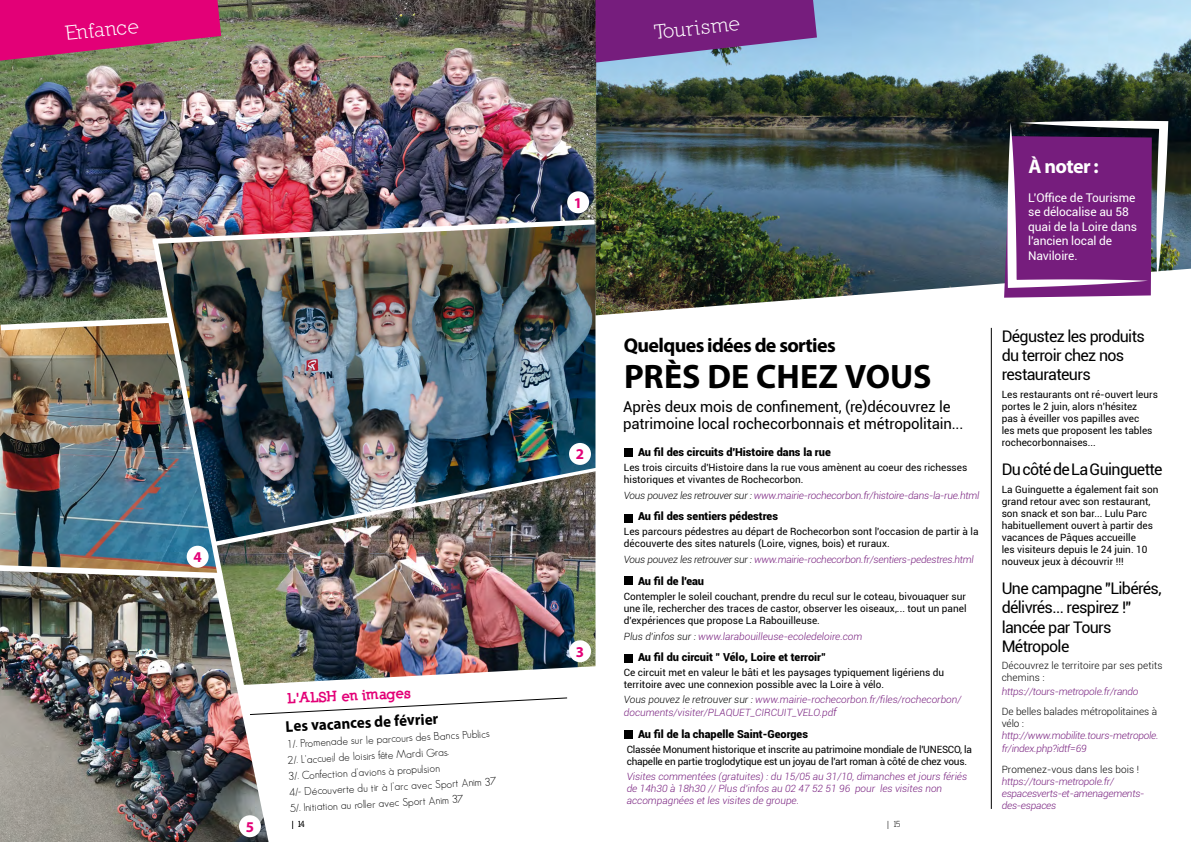
<style>
.page{position:relative;width:1191px;height:842px;background:#fff}
.page>*{position:absolute;margin:0;border:0;box-sizing:border-box;transform-origin:0 0}
.t1{font:700 34px "Myriad Pro";color:#000}
.t2{font:21px "Nilland";color:#fff}
.t3{font:700 20px "Myriad Pro";letter-spacing:-.035em;color:#000}
.t4{font:700 20px "Myriad Pro";letter-spacing:-.035em;color:#fff}
.t5{font:16px/19.2px "Roboto";letter-spacing:-.04em;color:#000}
.t6{font:700 15.7px "Myriad Pro";color:#000;scale:.95 1}
.t7{font:15px/17px "Roboto";letter-spacing:-.01em;color:#000}
.t8{font:700 15px "Myriad Pro";color:#e30077}
.t9{font:900 14px "Nilland";color:#e30077}
.t10{font:12px/14.4px "Roboto";letter-spacing:-.01em;color:#fff}
.t11{font:300 11px/16px "Geosans";color:#000}
.t12{font:900 11px "Roboto";color:#000}
.t13{font:10px/12px "Roboto";color:#000}
.t14{font:italic 300 10px/12px "Roboto";letter-spacing:-.015em;color:#761d7d}
.t15{font:10px/12px "Roboto";letter-spacing:-.02em;color:#000}
.t16{font:300 10px/12px "Roboto";letter-spacing:.01em;color:#000}
.t17{font:9px "Nilland";color:#000}
.s1{color:#000}
.s2{font-size:11px}
</style>
<div class="page">
<img style="left:596px;top:0;width:595px;height:315px">
<img style="left:274px;top:541px;width:321px;height:143px">
<img style="left:0;top:325px;width:152px;height:240px">
<img style="left:0;top:0;width:596px;height:325px">
<img style="left:0;top:579px;width:152px;height:263px">
<svg style="left:0;top:565px;width:152px;height:14px"></svg>
<svg style="left:1px;top:316px;width:151px;height:14px"></svg>
<svg style="left:274px;top:697px;width:293px;height:17px"></svg>
<svg style="left:0;top:0;width:221px;height:61px"></svg>
<img style="left:274px;top:224px;width:321px;height:317px">
<img style="left:152px;top:219px;width:442px;height:25px">
<img style="left:152px;top:240px;width:122px;height:602px">
<div style="left:567px;top:191px;width:22px;height:22px;background:#fff;border-radius:50%"></div>
<div style="left:569px;top:443px;width:22px;height:22px;background:#fff;border-radius:50%"></div>
<div style="left:569px;top:640px;width:22px;height:22px;background:#fff;border-radius:50%"></div>
<div style="left:187px;top:546px;width:22px;height:22px;background:#fff;border-radius:50%"></div>
<div style="left:239px;top:815px;width:22px;height:22px;background:#fff;border-radius:50%"></div>
<svg style="left:595px;top:0;width:222px;height:63px"></svg>
<div style="left:624px;top:448px;width:8px;height:9px;background:#000"></div>
<div style="left:624px;top:514px;width:8px;height:9px;background:#000"></div>
<div style="left:624px;top:576px;width:8px;height:9px;background:#000"></div>
<div style="left:624px;top:654px;width:8px;height:9px;background:#000"></div>
<hr style="left:991px;top:328px;width:1px;height:481px;background:#000">
<div style="left:624px;top:730px;width:8px;height:9px;background:#000"></div>
<svg style="left:1004px;top:121px;width:164px;height:177px"></svg>
<h2 class="t2" style="left:64px;top:21px;width:75px;rotate:-6deg">Enfance</h2>
<h3 class="t8" style="left:193px;top:547px;width:10px">4</h3>
<h3 class="t8" style="left:246px;top:817px;width:10px">5</h3>
<h3 class="t9" style="left:288px;top:690px;width:125px;rotate:-3deg">L'ALSH en images</h3>
<h3 class="t6" style="left:285px;top:716px;width:162px;rotate:-3deg">Les vacances de février</h3>
<p class="t11" style="left:286px;top:736px;width:209px;rotate:-3deg">1/. Promenade sur le parcours des Bancs Publics 2/. L'accueil de loisirs fête Mardi Gras.<br>3/. Confection d'avions à propulsion<br>4/- Découverte du tir à l'arc avec Sport Anim 37<br>5/. Initiation au roller avec Sport Anim 37</p>
<p class="t17" style="left:290px;top:818px;width:16px">| 14</p>
<h2 class="t2" style="left:653px;top:20px;width:87px;rotate:-6deg">Tourisme</h2>
<h3 class="t8" style="left:574px;top:193px;width:10px">1</h3>
<h3 class="t8" style="left:576px;top:444px;width:10px">2</h3>
<h3 class="t8" style="left:576px;top:642px;width:10px">3</h3>
<h3 class="t4" style="left:1028px;top:153px;width:72px">À noter :</h3>
<p class="t10" style="left:1028px;top:190px;width:110px">L'Office de Tourisme se délocalise au 58 quai de la Loire dans l'ancien local de<br>Naviloire.</p>
<h3 class="t3" style="left:624px;top:332px;width:213px">Quelques idées de sorties</h3>
<h1 class="t1" style="left:624px;top:354px;width:309px">PRÈS DE CHEZ VOUS</h1>
<h3 class="t7" style="left:623px;top:398px;width:342px">Après deux mois de confinement, (re)découvrez le patrimoine local rochecorbonnais et métropolitain...</h3>
<p class="t12" style="left:638px;top:444px;width:194px">Au fil des circuits d'Histoire dans la rue</p>
<p class="t13" style="left:624px;top:461px;width:345px">Les trois circuits d'Histoire dans la rue vous amènent au coeur des richesses historiques et vivantes de Rochecorbon.</p>
<p class="t14" style="left:624px;top:489px;width:357px"><span class="s1">Vous pouvez les retrouver sur :</span> www.mairie-rochecorbon.fr/histoire-dans-la-rue.html</p>
<p class="t12" style="left:638px;top:509px;width:141px">Au fil des sentiers pédestres</p>
<p class="t13" style="left:624px;top:525px;width:356px">Les parcours pédestres au départ de Rochecorbon sont l'occasion de partir à la découverte des sites naturels (Loire, vignes, bois) et ruraux.</p>
<p class="t14" style="left:624px;top:553px;width:351px"><span class="s1">Vous pouvez les retrouver sur :</span> www.mairie-rochecorbon.fr/sentiers-pedestres.html</p>
<p class="t12" style="left:638px;top:573px;width:68px">Au fil de l'eau</p>
<p class="t13" style="left:624px;top:590px;width:344px;text-align:justify">Contempler le soleil couchant, prendre du recul sur le coteau, bivouaquer sur une île, rechercher des traces de castor, observer les oiseaux,... tout un panel d'expériences que propose La Rabouilleuse.</p>
<p class="t14" style="left:624px;top:630px;width:240px"><span class="s1">Plus d'infos sur :</span> www.larabouilleuse-ecoledeloire.com</p>
<p class="t12" style="left:638px;top:650px;width:189px">Au fil du circuit " Vélo, Loire et terroir"</p>
<p class="t13" style="left:624px;top:666px;width:322px">Ce circuit met en valeur le bâti et les paysages typiquement ligériens du territoire avec une connexion possible avec la Loire à vélo.</p>
<p class="t14" style="left:624px;top:693px;width:339px;line-height:13.2px"><span class="s1">Vous pouvez le retrouver sur :</span> www.mairie-rochecorbon.fr/files/rochecorbon/ documents/visiter/PLAQUET_CIRCUIT_VELO.pd<span class="s2">f</span></p>
<p class="t12" style="left:638px;top:726px;width:171px">Au fil de la chapelle Saint-Georges</p>
<p class="t15" style="left:626px;top:743px;width:347px">Classée Monument historique et inscrite au patrimoine mondiale de l'UNESCO, la chapelle en partie troglodytique est un joyau de l'art roman à côté de chez vous.</p>
<p class="t14" style="left:626px;top:770px;width:342px">Visites commentées (gratuites) : du 15/05 au 31/10, dimanches et jours fériés de 14h30 à 18h30 // Plus d'infos au 02 47 52 51 96 pour les visites non accompagnées et les visites de groupe.</p>
<p class="t17" style="left:886px;top:818px;width:16px">| 15</p>
<h3 class="t5" style="left:1001px;top:326px;width:145px">Dégustez les produits du terroir chez nos restaurateurs</h3>
<p class="t13" style="left:1001px;top:388px;width:158px">Les restaurants ont ré-ouvert leurs portes le 2 juin, alors n'hésitez<br>pas à éveiller vos papilles avec<br>les mets que proposent les tables rochecorbonnaises...</p>
<h3 class="t5" style="left:1001px;top:459px;width:162px">Du côté de La Guinguette</h3>
<p class="t13" style="left:1001px;top:483px;width:158px">La Guinguette a également fait son grand retour avec son restaurant, son snack et son bar... Lulu Parc habituellement ouvert à partir des vacances de Pâques accueille<br>les visiteurs depuis le 24 juin. 10 nouveux jeux à découvrir !!!</p>
<h3 class="t5" style="left:1001px;top:578px;width:161px">Une campagne "Libérés, délivrés... respirez !" lancée par Tours<br>Métropole</h3>
<p class="t16" style="left:1001px;top:660px;width:162px">Découvrez le territoire par ses petits chemins :</p>
<p class="t14" style="left:1001px;top:685px;width:138px">https://tours-metropole.fr/rando</p>
<p class="t16" style="left:1001px;top:705px;width:157px">De belles balades métropolitaines à vélo :</p>
<p class="t14" style="left:1001px;top:729px;width:158px;line-height:13.2px">http://www.mobilite.tours-metropole. fr/index.php?idtf=69</p>
<p class="t16" style="left:1001px;top:763px;width:139px">Promenez-vous dans les bois !</p>
<p class="t14" style="left:1001px;top:775px;width:144px">https://tours-metropole.fr/ espacesverts-et-amenagements&shy;des-espaces</p>
</div>
